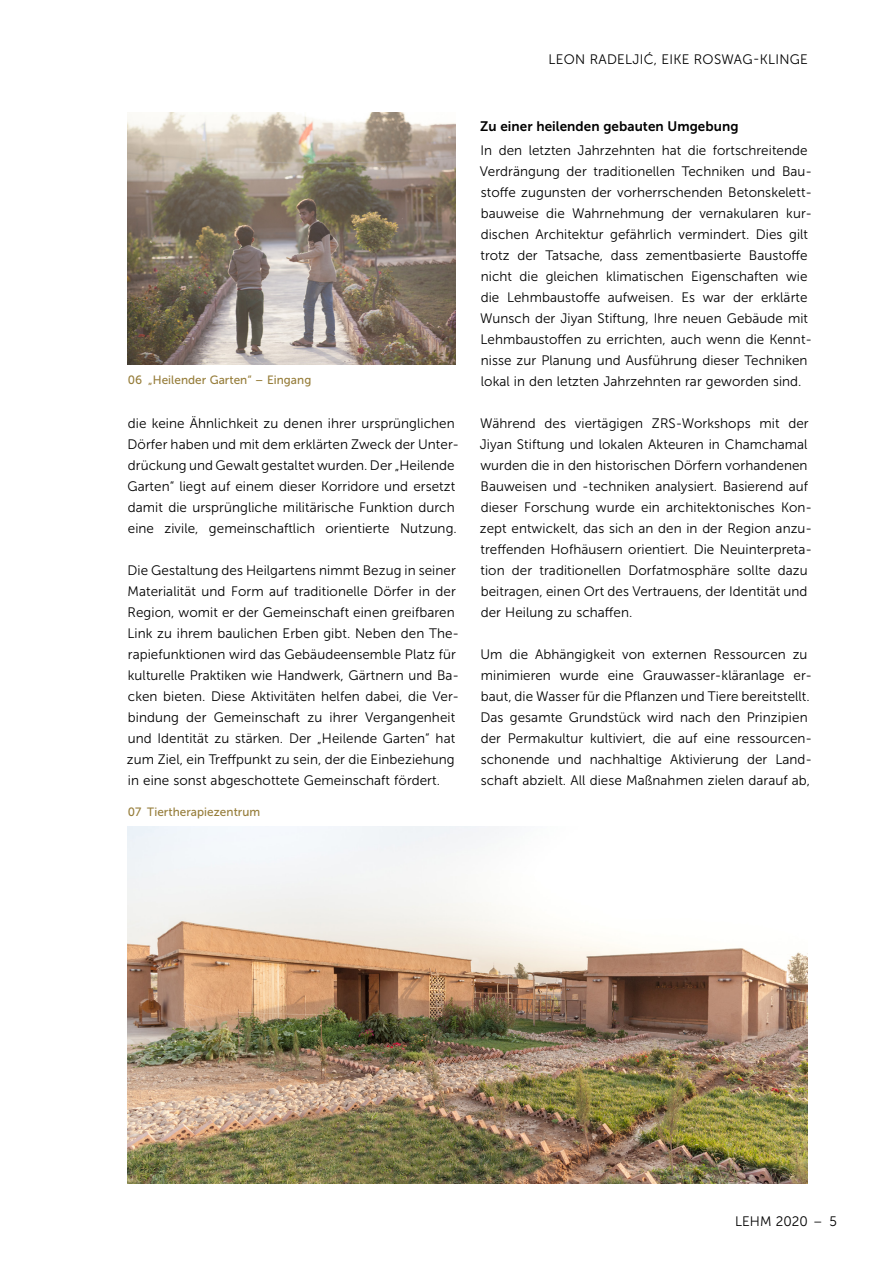
<style>
.page{position:relative;width:893px;height:1263px;background:#fff}
.page>*{position:absolute;margin:0;border:0;box-sizing:border-box;transform-origin:0 0}
.t1{font:13.65px/21px "Museo Sans 300";letter-spacing:.005em;color:#000}
.t2{font:13.65px "Museo Sans 700";letter-spacing:.005em;color:#000}
.t3{font:12px "Museo Sans 500";letter-spacing:.005em;color:#967d3a}
</style>
<div class="page">
<img style="left:128px;top:113px;width:327px;height:251px">
<img style="left:128px;top:827px;width:680px;height:357px">
<p class="t3" style="left:128px;top:373px;width:185px">06 „Heilender Garten“ – Eingang</p>
<p class="t1" style="left:127px;top:412px;width:333px">die keine Ähnlichkeit zu denen ihrer ursprünglichen Dörfer haben und mit dem erklärten Zweck der Unter&shy;drückung und Gewalt gestaltet wurden. Der „Heilende Garten“ liegt auf einem dieser Korridore und ersetzt damit die ursprüngliche militärische Funktion durch eine zivile, gemeinschaftlich orientierte Nutzung.</p>
<p class="t1" style="left:127px;top:559px;width:334px">Die Gestaltung des Heilgartens nimmt Bezug in seiner Materialität und Form auf traditionelle Dörfer in der Region, womit er der Gemeinschaft einen greifbaren Link zu ihrem baulichen Erben gibt. Neben den The&shy;rapiefunktionen wird das Gebäudeensemble Platz für kulturelle Praktiken wie Handwerk, Gärtnern und Ba&shy;cken bieten. Diese Aktivitäten helfen dabei, die Ver&shy;bindung der Gemeinschaft zu ihrer Vergangenheit und Identität zu stärken. Der „Heilende Garten“ hat zum Ziel, ein Treffpunkt zu sein, der die Einbeziehung in eine sonst abgeschottete Gemeinschaft fördert.</p>
<p class="t3" style="left:128px;top:805px;width:134px">07 Tiertherapiezentrum</p>
<p class="t1" style="left:549px;top:49px;width:261px">LEON RADELJIĆ, EIKE ROSWAG-KLINGE</p>
<p class="t2" style="left:480px;top:118px;width:260px">Zu einer heilenden gebauten Umgebung</p>
<p class="t1" style="left:480px;top:139px;width:334px">In den letzten Jahrzehnten hat die fortschreitende Verdrängung der traditionellen Techniken und Bau&shy;stoffe zugunsten der vorherrschenden Betonskelett&shy;bauweise die Wahrnehmung der vernakularen kur&shy;dischen Architektur gefährlich vermindert. Dies gilt trotz der Tatsache, dass zementbasierte Baustoffe nicht die gleichen klimatischen Eigenschaften wie die Lehmbaustoffe aufweisen. Es war der erklärte Wunsch der Jiyan Stiftung, Ihre neuen Gebäude mit Lehmbaustoffen zu errichten, auch wenn die Kennt&shy;nisse zur Planung und Ausführung dieser Techniken lokal in den letzten Jahrzehnten rar geworden sind.</p>
<p class="t1" style="left:480px;top:412px;width:334px">Während des viertägigen ZRS-Workshops mit der Jiyan Stiftung und lokalen Akteuren in Chamchamal wurden die in den historischen Dörfern vorhandenen Bauweisen und -techniken analysiert. Basierend auf dieser Forschung wurde ein architektonisches Kon&shy;zept entwickelt, das sich an den in der Region anzu&shy;treffenden Hofhäusern orientiert. Die Neuinterpreta&shy;tion der traditionellen Dorfatmosphäre sollte dazu beitragen, einen Ort des Vertrauens, der Identität und der Heilung zu schaffen.</p>
<p class="t1" style="left:480px;top:643px;width:333px">Um die Abhängigkeit von externen Ressourcen zu minimieren wurde eine Grauwasser-kläranlage er&shy;baut, die Wasser für die Pflanzen und Tiere bereitstellt.<br>Das gesamte Grundstück wird nach den Prinzipien der Permakultur kultiviert, die auf eine ressourcen&shy;schonende und nachhaltige Aktivierung der Land&shy;schaft abzielt. All diese Maßnahmen zielen darauf ab,</p>
<p class="t1" style="left:735px;top:1210px;width:103px">LEHM 2020 – 5</p>
</div>
